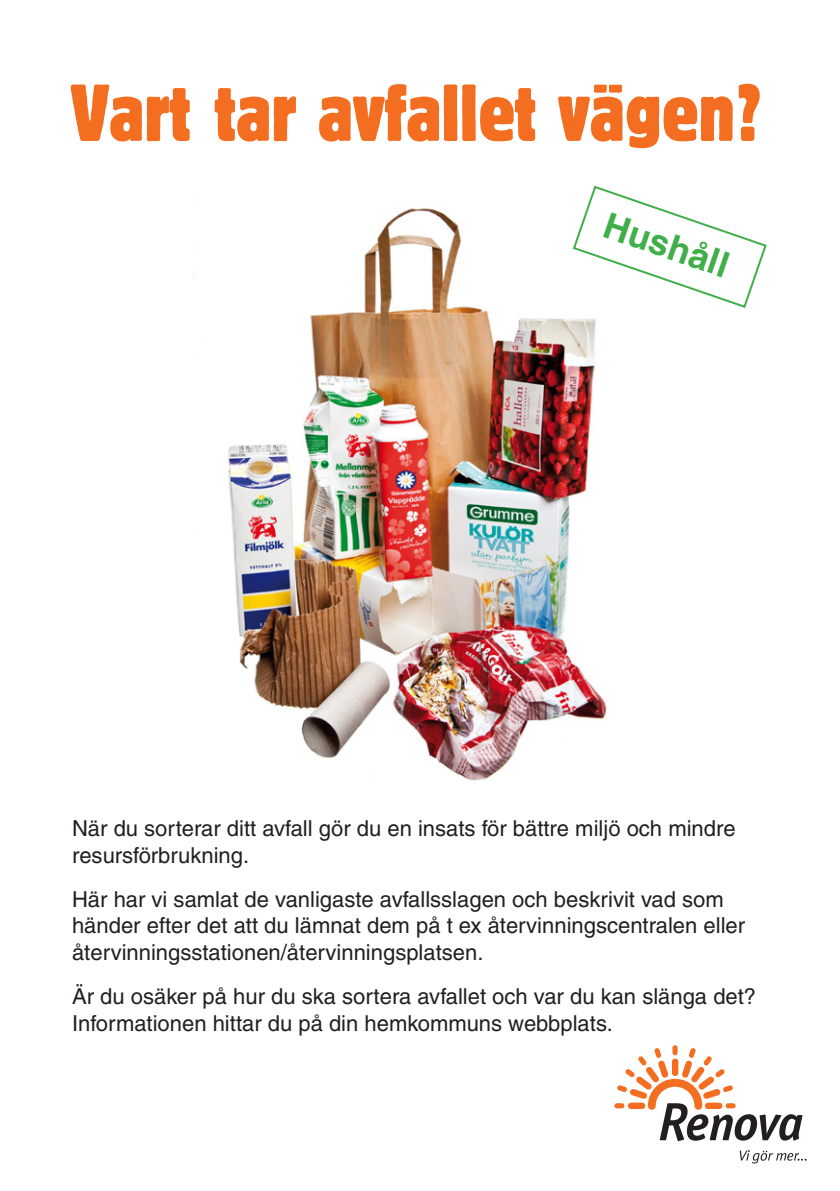
<style>
.page{position:relative;width:840px;height:1191px;background:#fff}
.page>*{position:absolute;margin:0;border:0;box-sizing:border-box;transform-origin:0 0}
.t1{font:condensed 80px "Block Berthold BQ";color:#f36e21}
.t2{font:700 36px "Helvetica";color:#40ae49}
.t3{font:22px/26.4px "Helvetica";color:#231f20}
</style>
<div class="page">
<img style="left:225px;top:208px;width:382px;height:573px">
<svg style="left:571px;top:185px;width:196px;height:124px"></svg>
<div style="left:672px;top:1045px;width:5px;height:10px;background:#f36e21;border-radius:3px"></div>
<div style="left:614px;top:1103px;width:10px;height:5px;background:#f36e21;border-radius:3px"></div>
<svg style="left:616px;top:1047px;width:186px;height:94px"></svg>
<svg style="left:739px;top:1150px;width:67px;height:13px"></svg>
<p class="t1" style="left:71px;top:67px;width:692px">Vart tar avfallet vägen?</p>
<p class="t2" style="left:611px;top:203px;width:132px;rotate:19deg">Hushåll</p>
<p class="t3" style="left:72px;top:815px;width:664px">När du sorterar ditt avfall gör du en insats för bättre miljö och mindre resursförbrukning.</p>
<p class="t3" style="left:72px;top:886px;width:674px">Här har vi samlat de vanligaste avfallsslagen och beskrivit vad som händer efter det att du lämnat dem på t ex återvinningscentralen eller återvinningsstationen/återvinningsplatsen.</p>
<p class="t3" style="left:72px;top:983px;width:685px">Är du osäker på hur du ska sortera avfallet och var du kan slänga det?<br>Informationen hittar du på din hemkommuns webbplats.</p>
</div>
